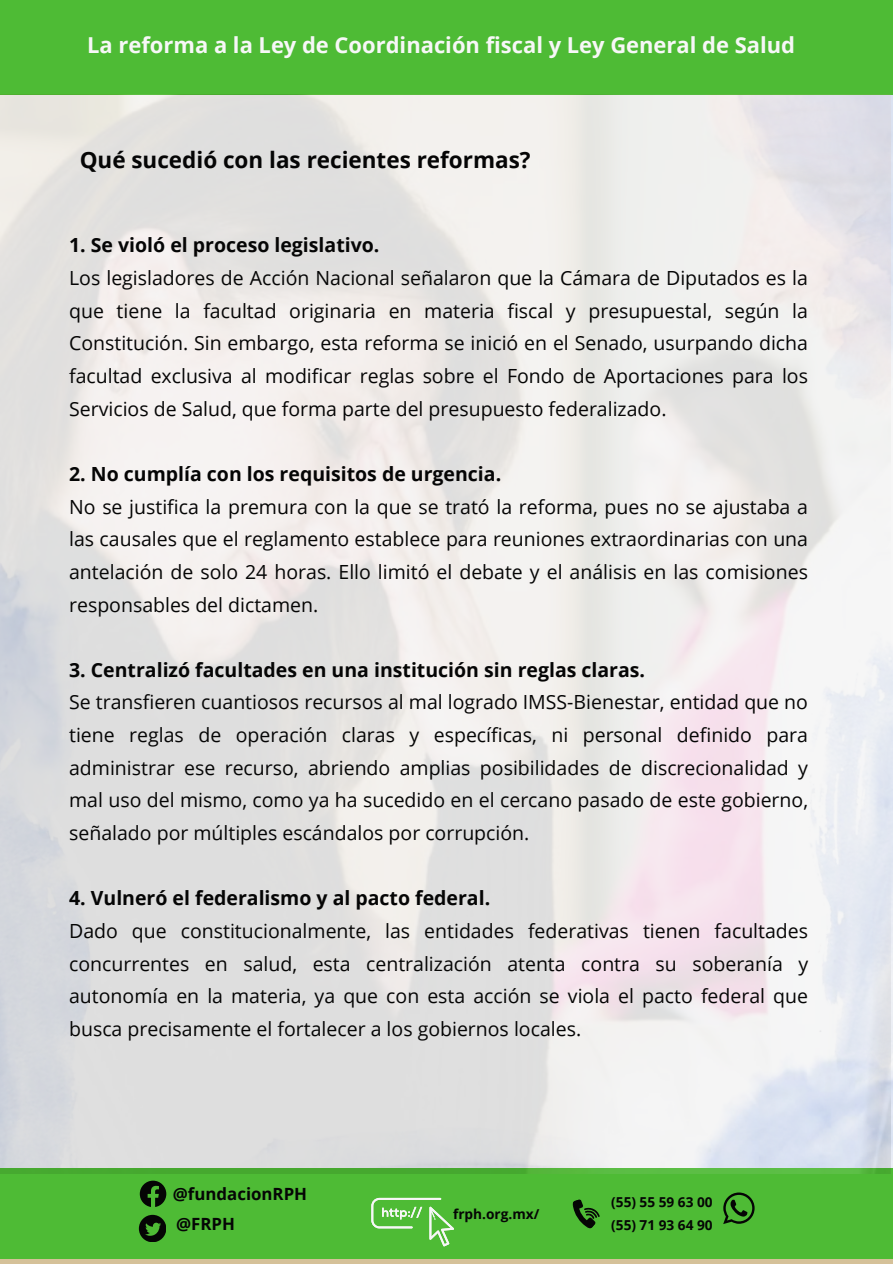
<style>
.page{position:relative;width:893px;height:1264px;background:#fff}
.page>*{position:absolute;margin:0;border:0;box-sizing:border-box;transform-origin:0 0}
.t1{font:700 22.5px "Open Sans";color:#050505}
.t2{font:700 21.9px "Open Sans";color:#f7f7f7}
.t3{font:19.5px/32.7px "Open Sans";color:#050505;text-align:justify}
.t4{font:700 19.5px "Open Sans";color:#050505}
.t5{font:700 16.8px "Open Sans";color:#050505}
.t6{font:700 13.65px "Open Sans";color:#050505}
</style>
<div class="page">
<img style="left:890px;top:103px;width:2px;height:365px">
<div style="left:0;top:0;width:892px;height:94px;background:#4ebb35"></div>
<div style="left:0;top:1258px;width:892px;height:5px;background:#d5c199"></div>
<div style="left:0;top:1168px;width:892px;height:90px;background:#4ebb35"></div>
<svg style="left:140px;top:1180px;width:26px;height:26px"></svg>
<svg style="left:139px;top:1214px;width:27px;height:27px"></svg>
<svg style="left:572px;top:1199px;width:27px;height:29px"></svg>
<svg style="left:723px;top:1192px;width:31px;height:31px"></svg>
<svg style="left:371px;top:1197px;width:83px;height:49px"></svg>
<img style="left:0;top:94px;width:890px;height:1079px">
<p class="t2" style="left:87px;top:29px;width:709px">La reforma a la Ley de Coordinación fiscal y Ley General de Salud</p>
<p class="t1" style="left:80px;top:143px;width:452px">Qué sucedió con las recientes reformas?</p>
<p class="t4" style="left:69px;top:232px;width:312px">1. Se violó el proceso legislativo.</p>
<p class="t3" style="left:69px;top:261px;width:740px">Los legisladores de Acción Nacional señalaron que la Cámara de Diputados es la que tiene la facultad originaria en materia fiscal y presupuestal, según la Constitución. Sin embargo, esta reforma se inició en el Senado, usurpando dicha facultad exclusiva al modificar reglas sobre el Fondo de Aportaciones para los Servicios de Salud, que forma parte del presupuesto federalizado.</p>
<p class="t4" style="left:69px;top:460px;width:433px">2. No cumplía con los requisitos de urgencia.</p>
<p class="t3" style="left:69px;top:489px;width:740px">No se justifica la premura con la que se trató la reforma, pues no se ajustaba a las causales que el reglamento establece para reuniones extraordinarias con una antelación de solo 24 horas. Ello limitó el debate y el análisis en las comisiones responsables del dictamen.</p>
<p class="t4" style="left:69px;top:656px;width:577px">3. Centralizó facultades en una institución sin reglas claras.</p>
<p class="t3" style="left:69px;top:685px;width:740px">Se transfieren cuantiosos recursos al mal logrado IMSS-Bienestar, entidad que no tiene reglas de operación claras y específicas, ni personal definido para administrar ese recurso, abriendo amplias posibilidades de discrecionalidad y mal uso del mismo, como ya ha sucedido en el cercano pasado de este gobierno, señalado por múltiples escándalos por corrupción.</p>
<p class="t4" style="left:69px;top:884px;width:422px">4. Vulneró el federalismo y al pacto federal.</p>
<p class="t3" style="left:69px;top:914px;width:740px">Dado que constitucionalmente, las entidades federativas tienen facultades concurrentes en salud, esta centralización atenta contra su soberanía y autonomía en la materia, ya que con esta acción se viola el pacto federal que busca precisamente el fortalecer a los gobiernos locales.</p>
<p class="t5" style="left:173px;top:1182px;width:136px">@fundacionRPH</p>
<p class="t5" style="left:176px;top:1212px;width:60px">@FRPH</p>
<p class="t6" style="left:453px;top:1204px;width:88px">frph.org.mx/</p>
<p class="t6" style="left:611px;top:1192px;width:103px">(55) 55 59 63 00</p>
<p class="t6" style="left:611px;top:1215px;width:103px">(55) 71 93 64 90</p>
</div>
